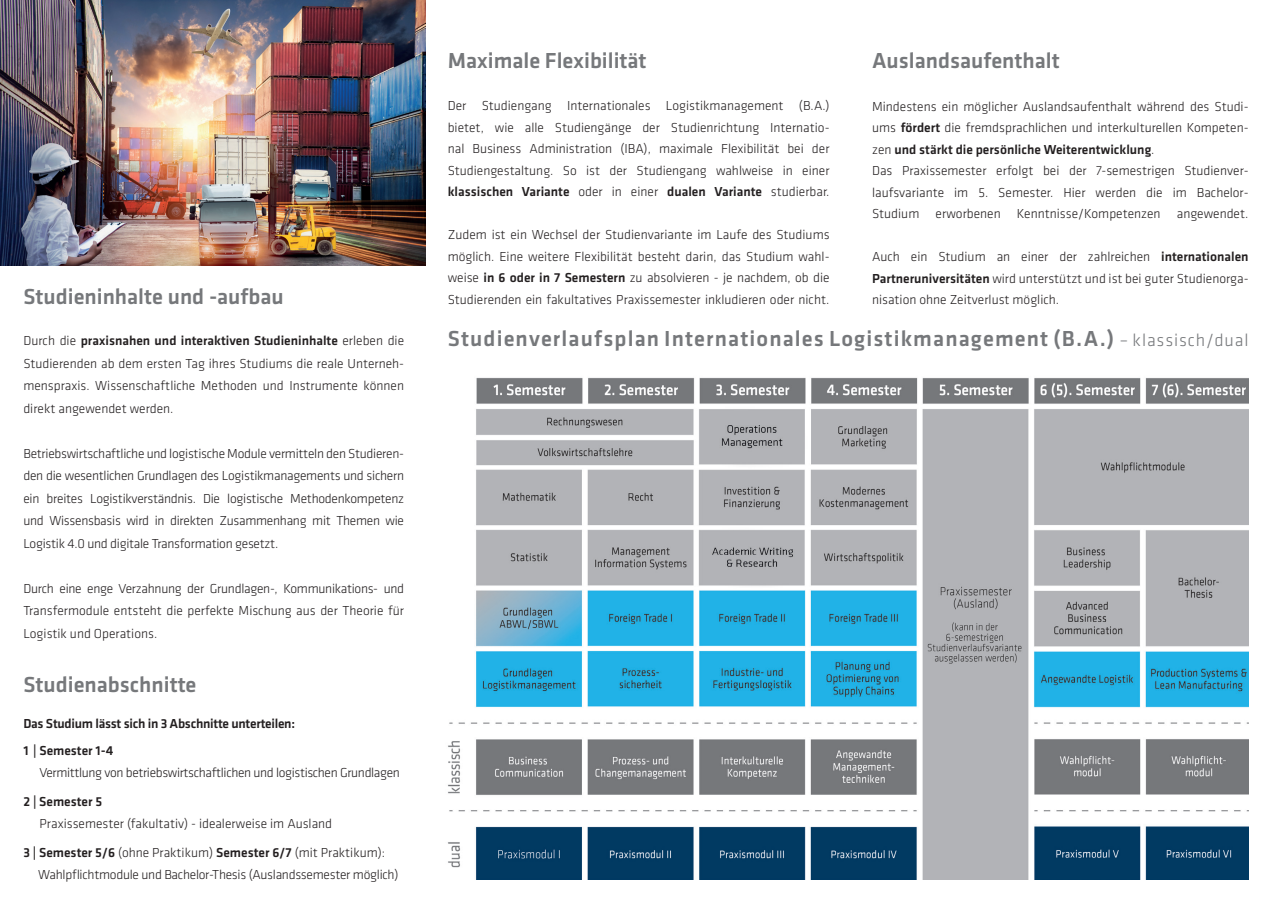
<style>
.page{position:relative;width:1272px;height:902px;background:#fff}
.page>*{position:absolute;margin:0;border:0;box-sizing:border-box;transform-origin:0 0}
.t1{font:500 22.5px "Klavika";color:#76787b}
.t2{font:500 22.5px "Klavika";letter-spacing:.05em;color:#76787b}
.t3{font:300 13.5px/21.5px "Klavika";color:#231f20;text-align:justify}
.t4{font:300 13.5px "Klavika";letter-spacing:-.025em;color:#231f20}
.t5{font:300 13.5px "Klavika";letter-spacing:-.02em;color:#231f20}
.t6{font:500 13.5px "Klavika";letter-spacing:-.02em;color:#231f20}
.t7{font:500 13.5px "Klavika";color:#231f20}
.s1{font-weight:500}
.s2{font-weight:300;font-size:18px}
</style>
<div class="page">
<img style="left:0;top:0;width:425px;height:266px">
<img style="left:448px;top:377px;width:800px;height:502px">
<p class="t1" style="left:23px;top:284px;width:262px">Studieninhalte und -aufbau</p>
<p class="t3" style="left:23px;top:329px;width:382px;line-height:22.5px">Durch die <span class="s1">praxisnahen und interaktiven Studieninhalte</span> erleben die Studierenden ab dem ersten Tag ihres Studiums die reale Unterneh&shy;menspraxis. Wissenschaftliche Methoden und Instrumente können direkt angewendet werden.</p>
<p class="t3" style="left:23px;top:442px;width:382px;line-height:22.5px">Betriebswirtschaftliche und logistische Module vermitteln den Studieren&shy;den die wesentlichen Grundlagen des Logistikmanagements und sichern ein breites Logistikverständnis. Die logistische Methodenkompetenz und Wissensbasis wird in direkten Zusammenhang mit Themen wie Logistik 4.0 und digitale Transformation gesetzt.</p>
<p class="t3" style="left:23px;top:577px;width:382px;line-height:22.5px">Durch eine enge Verzahnung der Grundlagen-, Kommunikations- und Transfermodule entsteht die perfekte Mischung aus der Theorie für Logistik und Operations.</p>
<p class="t1" style="left:23px;top:672px;width:175px">Studienabschnitte</p>
<p class="t6" style="left:23px;top:716px;width:273px">Das Studium lässt sich in 3 Abschnitte unterteilen:</p>
<p class="t7" style="left:23px;top:743px;width:92px">1 | Semester 1-4</p>
<p class="t4" style="left:39px;top:765px;width:362px">Vermittlung von betriebswirtschaftlichen und logistischen Grundlagen</p>
<p class="t7" style="left:23px;top:794px;width:80px">2 | Semester 5</p>
<p class="t3" style="left:40px;top:813px;width:294px">Praxissemester (fakultativ) - idealerweise im Ausland</p>
<p class="t3" style="left:23px;top:841px;width:363px"><span class="s1">3 | Semester 5/6</span> (ohne Praktikum) <span class="s1">Semester 6/7</span> (mit Praktikum):</p>
<p class="t5" style="left:38px;top:867px;width:362px">Wahlpflichtmodule und Bachelor-Thesis (Auslandssemester möglich)</p>
<p class="t1" style="left:872px;top:48px;width:189px">Auslandsaufenthalt</p>
<p class="t3" style="left:872px;top:96px;width:378px">Mindestens ein möglicher Auslandsaufenthalt während des Studi&shy;ums <span class="s1">fördert</span> die fremdsprachlichen und interkulturellen Kompeten&shy;zen <span class="s1">und stärkt die persönliche Weiterentwicklung</span>.</p>
<p class="t3" style="left:872px;top:160px;width:378px">Das Praxissemester erfolgt bei der 7-semestrigen Studienver&shy;laufsvariante im 5. Semester. Hier werden die im Bachelor-Studium erworbenen Kenntnisse/Kompetenzen angewendet.</p>
<p class="t3" style="left:872px;top:246px;width:378px">Auch ein Studium an einer der zahlreichen <span class="s1">internationalen Partneruniversitäten</span> wird unterstützt und ist bei guter Studienorga&shy;nisation ohne Zeitverlust möglich.</p>
<p class="t2" style="left:448px;top:326px;width:802px">Studienverlaufsplan Internationales Logistikmanagement (B.A.) <span class="s2">– klassisch/dual</span></p>
<p class="t1" style="left:448px;top:48px;width:200px">Maximale Flexibilität</p>
<p class="t3" style="left:448px;top:95px;width:383px">Der Studiengang Internationales Logistikmanagement (B.A.) bietet, wie alle Studiengänge der Studienrichtung Internatio&shy;nal Business Administration (IBA), maximale Flexibilität bei der Studiengestaltung. So ist der Studiengang wahlweise in einer <span class="s1">klassischen Variante</span> oder in einer <span class="s1">dualen Variante</span> studierbar.</p>
<p class="t3" style="left:448px;top:224px;width:383px">Zudem ist ein Wechsel der Studienvariante im Laufe des Studiums möglich. Eine weitere Flexibilität besteht darin, das Studium wahl&shy;weise <span class="s1">in 6 oder in 7 Semestern</span> zu absolvieren - je nachdem, ob die Studierenden ein fakultatives Praxissemester inkludieren oder nicht.</p>
</div>
